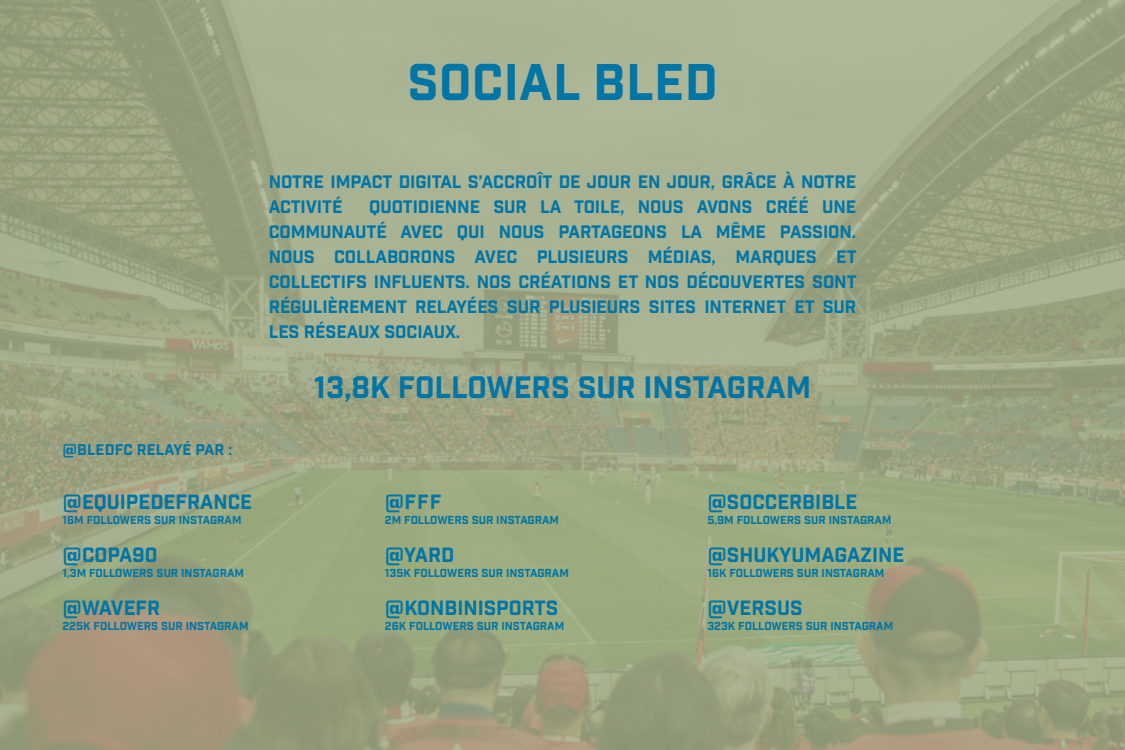
<style>
.page{position:relative;width:1125px;height:750px;background:#fff}
.page>*{position:absolute;margin:0;border:0;box-sizing:border-box;transform-origin:0 0}
.t1{font:50px "Industry Inc Base";letter-spacing:.01em;color:#0075a6}
.t2{font:30px "Industry Inc Base";color:#0075a6}
.t3{font:20px "Industry Inc Base";color:#0075a6}
.t4{font:17.5px/25px "Industry Inc Base";letter-spacing:-.005em;color:#0075a6}
.t5{font:15px "Industry Inc Base";letter-spacing:.01em;color:#0075a6}
.t6{font:11.25px "Industry Inc Base";color:#0075a6}
</style>
<div class="page">
<img style="left:0;top:0;width:1125px;height:750px">
<h1 class="t1" style="left:407px;top:52px;width:312px">SOCIAL BLED</h1>
<p class="t5" style="left:62px;top:441px;width:171px">@BLEDFC RELAYÉ PAR :</p>
<p class="t3" style="left:62px;top:490px;width:191px">@EQUIPEDEFRANCE</p>
<p class="t6" style="left:62px;top:513px;width:181px">16M FOLLOWERS SUR INSTAGRAM</p>
<p class="t3" style="left:62px;top:543px;width:96px">@COPA90</p>
<p class="t6" style="left:62px;top:566px;width:183px">1,3M FOLLOWERS SUR INSTAGRAM</p>
<p class="t3" style="left:62px;top:596px;width:99px">@WAVEFR</p>
<p class="t6" style="left:62px;top:619px;width:188px">225K FOLLOWERS SUR INSTAGRAM</p>
<p class="t4" style="left:269px;top:170px;width:589px">NOTRE IMPACT DIGITAL S’ACCROÎT DE JOUR EN JOUR, GRÂCE À NOTRE<br>ACTIVITÉ</p>
<p class="t4" style="left:269px;top:195px;width:589px;text-align:justify;text-indent:100px">QUOTIDIENNE SUR LA TOILE, NOUS AVONS CRÉÉ UNE COMMUNAUTÉ AVEC QUI NOUS PARTAGEONS LA MÊME PASSION.<br>NOUS COLLABORONS AVEC PLUSIEURS MÉDIAS, MARQUES ET COLLECTIFS INFLUENTS. NOS CRÉATIONS ET NOS DÉCOUVERTES SONT RÉGULIÈREMENT RELAYÉES SUR PLUSIEURS SITES INTERNET ET SUR LES RÉSEAUX SOCIAUX.</p>
<h2 class="t2" style="left:314px;top:369px;width:499px">13,8K FOLLOWERS SUR INSTAGRAM</h2>
<p class="t3" style="left:385px;top:490px;width:58px">@FFF</p>
<p class="t6" style="left:385px;top:513px;width:176px">2M FOLLOWERS SUR INSTAGRAM</p>
<p class="t3" style="left:385px;top:543px;width:71px">@YARD</p>
<p class="t6" style="left:385px;top:566px;width:185px">135K FOLLOWERS SUR INSTAGRAM</p>
<p class="t3" style="left:385px;top:596px;width:175px">@KONBINISPORTS</p>
<p class="t6" style="left:385px;top:619px;width:181px">26K FOLLOWERS SUR INSTAGRAM</p>
<p class="t3" style="left:707px;top:490px;width:151px">@SOCCERBIBLE</p>
<p class="t6" style="left:707px;top:513px;width:186px">5,9M FOLLOWERS SUR INSTAGRAM</p>
<p class="t3" style="left:707px;top:543px;width:199px">@SHUKYUMAGAZINE</p>
<p class="t6" style="left:707px;top:566px;width:179px">16K FOLLOWERS SUR INSTAGRAM</p>
<p class="t3" style="left:707px;top:596px;width:97px">@VERSUS</p>
<p class="t6" style="left:707px;top:619px;width:187px">323K FOLLOWERS SUR INSTAGRAM</p>
</div>
